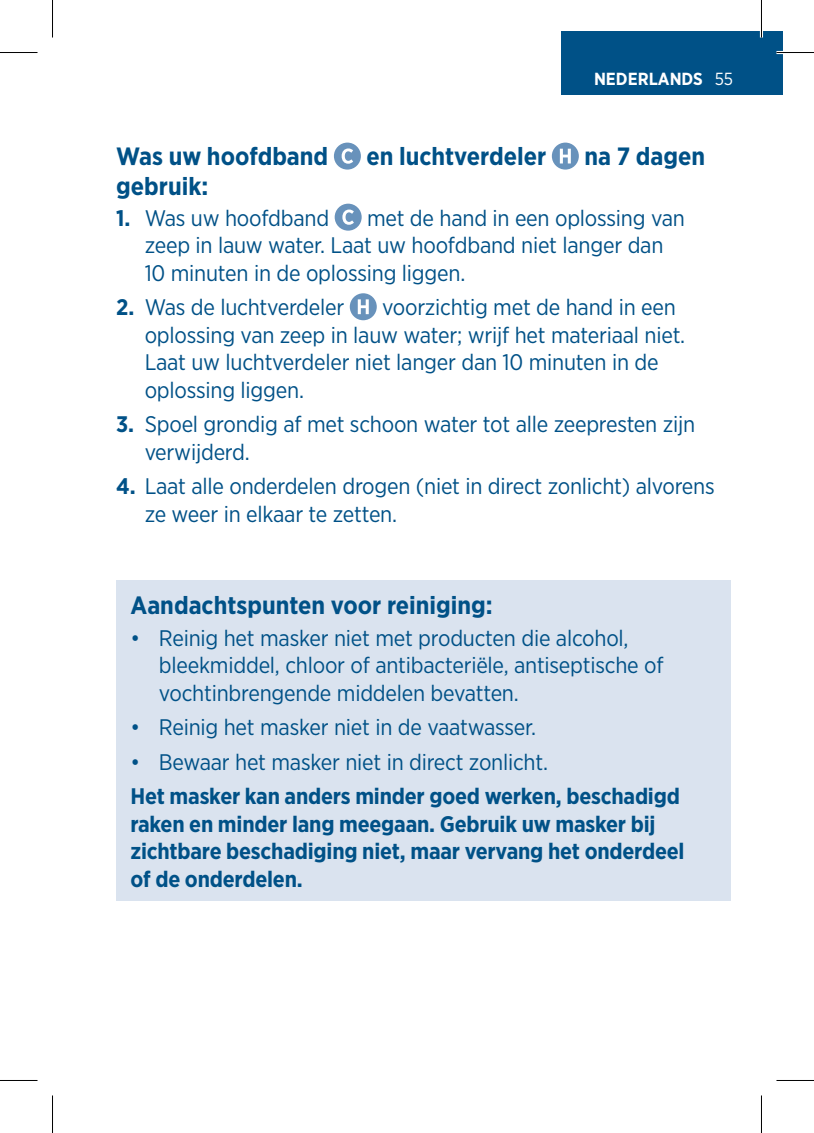
<style>
.page{position:relative;width:814px;height:1133px;background:#fff}
.page>*{position:absolute;margin:0;border:0;box-sizing:border-box;transform-origin:0 0}
.t1{font:700 25px "Gotham Narrow";color:#005187}
.t2{font:22.5px/27.5px "Gotham Narrow";letter-spacing:-.01em;color:#005187}
.t3{font:700 22.5px/27.5px "Gotham Narrow";letter-spacing:-.01em;color:#005187}
.t4{font:700 17.5px "Gotham Narrow";color:#fff}
.s1{font-weight:400}
.s2{font-weight:700}
</style>
<div class="page">
<div style="left:561px;top:31px;width:221px;height:64px;background:#005187"></div>
<div style="left:334px;top:143px;width:27px;height:27px;background:#6892bb;border-radius:50%"></div>
<svg style="left:342px;top:148px;width:11px;height:16px"></svg>
<div style="left:552px;top:143px;width:27px;height:27px;background:#6892bb;border-radius:50%"></div>
<svg style="left:560px;top:149px;width:11px;height:14px"></svg>
<div style="left:335px;top:204px;width:27px;height:27px;background:#6892bb;border-radius:50%"></div>
<svg style="left:342px;top:209px;width:12px;height:16px"></svg>
<div style="left:350px;top:293px;width:27px;height:27px;background:#6892bb;border-radius:50%"></div>
<svg style="left:358px;top:299px;width:11px;height:15px"></svg>
<div style="left:116px;top:580px;width:614px;height:321px;background:#dae3ef"></div>
<hr style="left:776px;top:51px;width:38px;height:3px;background:#fff">
<hr style="left:760px;top:0;width:3px;height:38px;background:#fff">
<hr style="left:0;top:52px;width:38px;height:1px;background:#000">
<hr style="left:776px;top:52px;width:38px;height:1px;background:#000">
<hr style="left:0;top:1080px;width:38px;height:1px;background:#000">
<hr style="left:776px;top:1080px;width:38px;height:1px;background:#000">
<hr style="left:52px;top:0;width:1px;height:38px;background:#000">
<hr style="left:52px;top:1095px;width:1px;height:38px;background:#000">
<hr style="left:761px;top:0;width:1px;height:38px;background:#000">
<hr style="left:761px;top:1095px;width:1px;height:38px;background:#000">
<p class="t4" style="left:594px;top:67px;width:141px">NEDERLANDS <span class="s1">55</span></p>
<p class="t1" style="left:116px;top:140px;width:213px">Was uw hoofdband</p>
<p class="t1" style="left:366px;top:140px;width:181px">en luchtverdeler</p>
<p class="t1" style="left:584px;top:140px;width:122px">na 7 dagen</p>
<p class="t1" style="left:116px;top:170px;width:94px">gebruik:</p>
<p class="t2" style="left:116px;top:203px;width:214px"><span class="s2">1.</span> Was uw hoofdband</p>
<p class="t2" style="left:145px;top:203px;width:542px;text-indent:222px">met de hand in een oplossing van zeep in lauw water. Laat uw hoofdband niet langer dan<br>10 minuten in de oplossing liggen.</p>
<p class="t2" style="left:116px;top:293px;width:229px"><span class="s2">2.</span> Was de luchtverdeler</p>
<p class="t2" style="left:145px;top:293px;width:542px;text-indent:237px">voorzichtig met de hand in een oplossing van zeep in lauw water; wrijf het materiaal niet.<br>Laat uw luchtverdeler niet langer dan 10 minuten in de oplossing liggen.</p>
<p class="t2" style="left:145px;top:410px;width:552px;text-indent:-28px"><span class="s2">3.</span> Spoel grondig af met schoon water tot alle zeepresten zijn verwijderd.</p>
<p class="t2" style="left:145px;top:472px;width:571px;text-indent:-28px"><span class="s2">4.</span> Laat alle onderdelen drogen (niet in direct zonlicht) alvorens ze weer in elkaar te zetten.</p>
<p class="t1" style="left:130px;top:589px;width:364px">Aandachtspunten voor reiniging:</p>
<p class="t2" style="left:159px;top:623px;width:506px;text-indent:-28px">• Reinig het masker niet met producten die alcohol, bleekmiddel, chloor of antibacteriële, antiseptische of vochtinbrengende middelen bevatten.</p>
<p class="t2" style="left:130px;top:713px;width:407px">• Reinig het masker niet in de vaatwasser.</p>
<p class="t2" style="left:130px;top:747px;width:419px">• Bewaar het masker niet in direct zonlicht.</p>
<p class="t3" style="left:130px;top:782px;width:555px">Het masker kan anders minder goed werken, beschadigd raken en minder lang meegaan. Gebruik uw masker bij zichtbare beschadiging niet, maar vervang het onderdeel of de onderdelen.</p>
</div>
